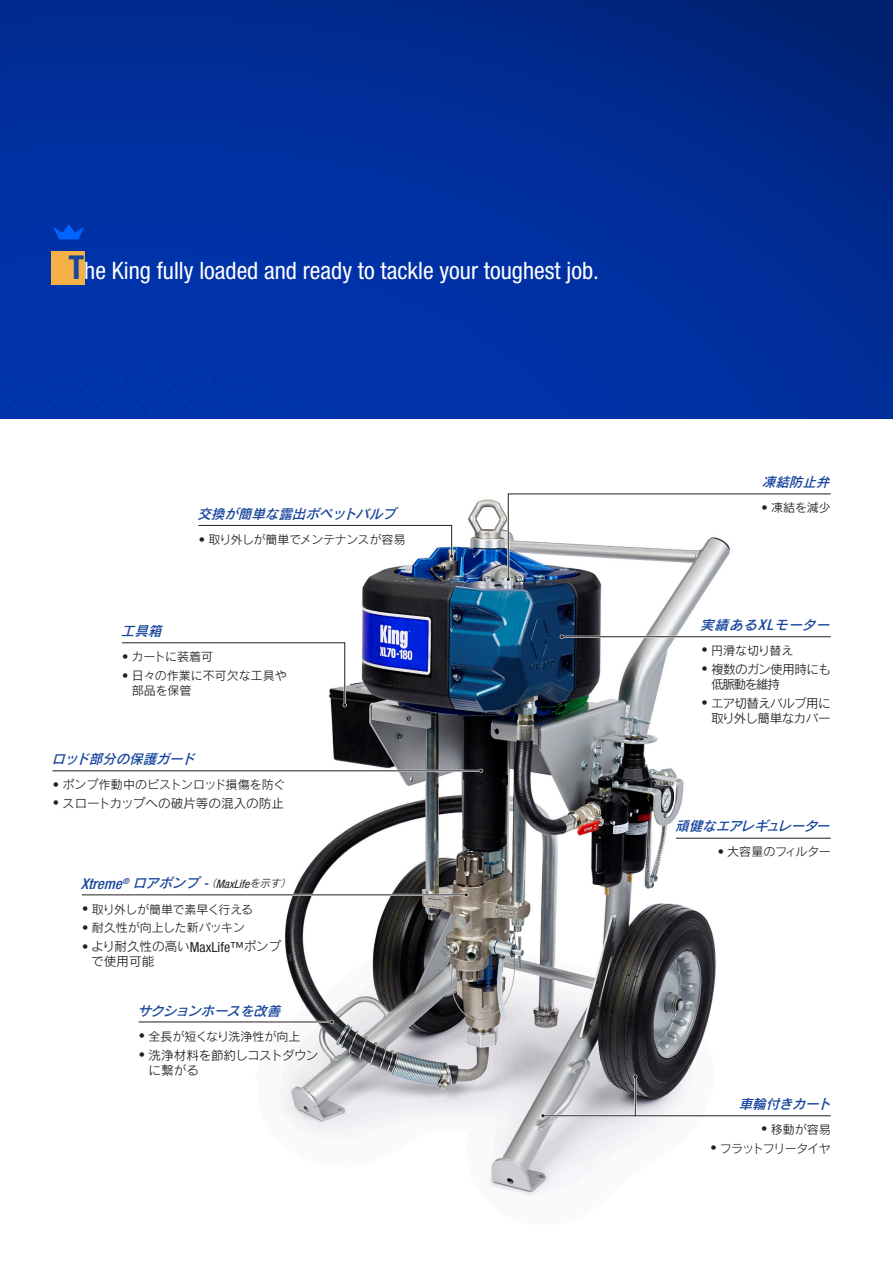
<style>
.page{position:relative;width:893px;height:1263px;background:#fff}
.page>*{position:absolute;margin:0;border:0;box-sizing:border-box;transform-origin:0 0}
.t1{font:condensed 24px "Helvetica Neue LT Std";color:#fff}
.t2{font:italic 13.5px "Rodin Pro DB";color:#19469d}
.t3{font:12.6px/15px "Rodin Pro M";color:#231f20}
.t4{font:12.6px/15px "Rodin Pro M";letter-spacing:-.04em;color:#231f20;text-align:right}
.t5{font:12.6px/15px "Rodin Pro M";letter-spacing:-.015em;color:#231f20}
.t6{font:12.6px/15px "Rodin Pro M";letter-spacing:-.07em;color:#231f20}
.t7{font:12px/14.7px "Rodin Pro M";color:#231f20}
.t8{font:12px "Rodin Pro M";letter-spacing:-.03em;color:#231f20}
.t9{font:12px "Rodin Pro M";letter-spacing:-.04em;color:#231f20}
.t10{font:12px "Rodin Pro M";letter-spacing:-.07em;color:#231f20}
.t11{font:italic condensed 11.55px "Helvetica Neue LT Std";color:#231f20}
.s1{font-weight:700;font-size:33px;color:#19469d}
.s2{font-family:"Helvetica Neue LT Std";font-weight:300;font-stretch:condensed;font-size:12.6px}
.s3{font-family:"Helvetica Neue LT Std";font-weight:300;font-stretch:condensed}
.s4{font-weight:500;font-size:14.85px;color:#19469d}
.s5{font-family:"Rodin Pro DB";font-stretch:normal;font-size:13.5px;color:#19469d}
.s6{font-weight:500;font-size:13.65px;color:#19469d}
.s7{font-family:"Rodin Pro M";font-stretch:normal;font-size:10.5px}
.s8{font-family:"Helvetica Neue LT Std";font-stretch:condensed;font-size:13.8px}
.s9{font-family:"Helvetica Neue LT Std";font-weight:500;font-stretch:condensed;font-size:14.85px}
</style>
<div class="page">
<svg style="left:0;top:0;width:893px;height:419px;background:#002d9a"></svg>
<svg style="left:53px;top:224px;width:31px;height:15px"></svg>
<div style="left:52px;top:252px;width:33px;height:33px;background:#f3b146"></div>
<img style="left:285px;top:499px;width:478px;height:696px">
<hr style="left:634px;top:1077px;width:2px;height:39px;background:#fff">
<svg style="left:198px;top:523px;width:256px;height:36px"></svg>
<svg style="left:506px;top:493px;width:325px;height:89px"></svg>
<svg style="left:122px;top:640px;width:225px;height:68px"></svg>
<hr style="left:52px;top:770px;width:429px;height:2px;background:#fff">
<hr style="left:562px;top:636px;width:269px;height:2px;background:#fff">
<hr style="left:543px;top:1115px;width:288px;height:2px;background:#fff">
<hr style="left:82px;top:894px;width:384px;height:2px;background:#fff">
<hr style="left:139px;top:1021px;width:193px;height:2px;background:#fff">
<svg style="left:479px;top:769px;width:4px;height:4px"></svg>
<svg style="left:560px;top:635px;width:4px;height:4px"></svg>
<svg style="left:541px;top:1114px;width:4px;height:4px"></svg>
<svg style="left:464px;top:893px;width:4px;height:4px"></svg>
<svg style="left:633px;top:1074px;width:4px;height:5px"></svg>
<svg style="left:330px;top:1020px;width:4px;height:4px"></svg>
<hr style="left:52px;top:770px;width:429px;height:1px;background:#231f20">
<hr style="left:562px;top:636px;width:269px;height:1px;background:#231f20">
<hr style="left:543px;top:1115px;width:288px;height:1px;background:#231f20">
<hr style="left:82px;top:894px;width:384px;height:1px;background:#231f20">
<hr style="left:139px;top:1022px;width:193px;height:1px;background:#231f20">
<hr style="left:635px;top:1077px;width:1px;height:39px;background:#231f20">
<hr style="left:676px;top:838px;width:155px;height:1px;background:#231f20">
<h1 class="t1" style="left:68px;top:256px;width:532px"><span class="s1">T</span>he King fully loaded and ready to tackle your toughest job.</h1>
<p class="t2" style="left:197px;top:505px;width:200px">交換が簡単な露出ポペットバルブ</p>
<p class="t8" style="left:199px;top:532px;width:208px"><span class="s2">•</span> 取り外しが簡単でメンテナンスが容易</p>
<p class="t2" style="left:121px;top:622px;width:46px">工具箱</p>
<p class="t7" style="left:122px;top:649px;width:92px"><span class="s2">•</span> カートに装着可</p>
<p class="t7" style="left:132px;top:668px;width:156px;text-indent:-10px"><span class="s2">•</span> 日々の作業に不可欠な工具や部品を保管</p>
<p class="t2" style="left:51px;top:750px;width:149px">ロッド部分の保護ガード</p>
<p class="t7" style="left:53px;top:777px;width:234px"><span class="s2">•</span> ポンプ作動中のピストンロッド損傷を防ぐ</p>
<p class="t3" style="left:53px;top:795px;width:233px"><span class="s3">•</span> スロートカップへの破片等の混入の防止</p>
<p class="t11" style="left:81px;top:877px;width:215px"><span class="s4">Xtreme</span><sup>®</sup> <span class="s5">ロアポンプ</span> <span class="s6">-</span> <span class="s7">（</span>MaxLife<span class="s7">を示す）</span></p>
<p class="t9" style="left:82px;top:901px;width:173px"><span class="s2">•</span> 取り外しが簡単で素早く行える</p>
<p class="t7" style="left:82px;top:920px;width:164px"><span class="s2">•</span> 耐久性が向上した新パッキン</p>
<p class="t3" style="left:92px;top:939px;width:191px;text-indent:-9px"><span class="s3">•</span> より耐久性の高い<span class="s8">MaxLife™</span>ポンプで使用可能</p>
<p class="t2" style="left:138px;top:1001px;width:149px">サクションホースを改善</p>
<p class="t7" style="left:139px;top:1028px;width:163px"><span class="s2">•</span> 全長が短くなり洗浄性が向上</p>
<p class="t5" style="left:149px;top:1047px;width:171px;text-indent:-10px"><span class="s3">•</span> 洗浄材料を節約しコストダウンに繋がる</p>
<p class="t2" style="left:762px;top:473px;width:73px">凍結防止弁</p>
<p class="t7" style="left:762px;top:500px;width:71px"><span class="s2">•</span> 凍結を減少</p>
<p class="t2" style="left:700px;top:616px;width:135px">実績ある<span class="s9">XL</span>モーター</p>
<p class="t7" style="left:701px;top:642px;width:93px"><span class="s2">•</span> 円滑な切り替え</p>
<p class="t6" style="left:711px;top:661px;width:121px;text-indent:-10px"><span class="s3">•</span> 複数のガン使用時にも低脈動を維持</p>
<p class="t4" style="left:701px;top:695px;width:131px"><span class="s3">•</span> エア切替えバルブ用に取り外し簡単なカバー</p>
<p class="t2" style="left:675px;top:817px;width:160px">頑健なエアレギュレーター</p>
<p class="t7" style="left:718px;top:844px;width:115px"><span class="s2">•</span> 大容量のフィルター</p>
<p class="t2" style="left:739px;top:1095px;width:98px">車輪付きカート</p>
<p class="t7" style="left:761px;top:1121px;width:71px"><span class="s2">•</span> 移動が容易</p>
<p class="t10" style="left:710px;top:1140px;width:122px"><span class="s2">•</span> フラットフリータイヤ</p>
</div>
